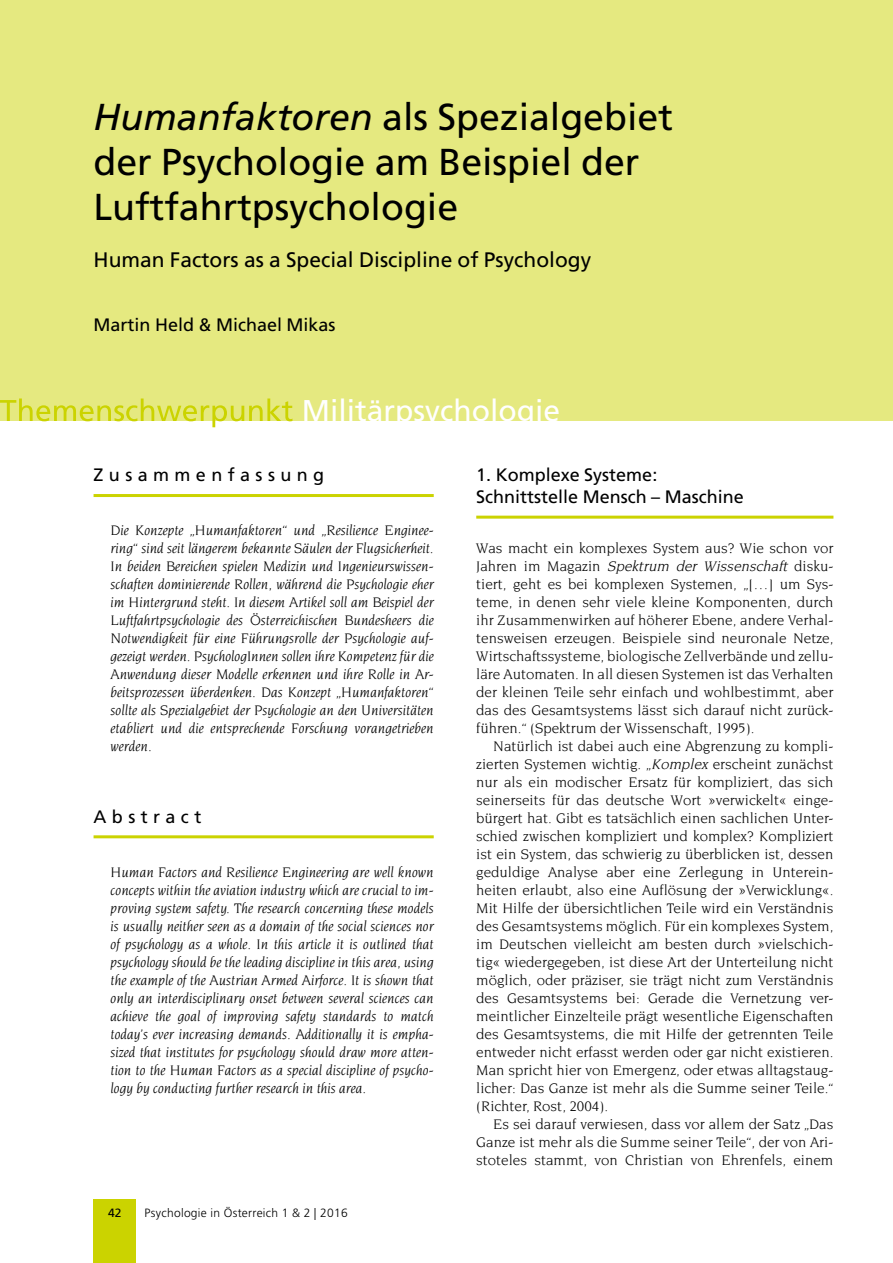
<style>
.page{position:relative;width:893px;height:1263px;background:#fff}
.page>*{position:absolute;margin:0;border:0;box-sizing:border-box;transform-origin:0 0}
.t1{font:37.5px/45px "Frutiger";color:#000}
.t2{font:30px "Frutiger";color:#fff}
.t3{font:21px "Frutiger";color:#000}
.t4{font:18px/21.6px "Frutiger";color:#000}
.t5{font:18px "Frutiger";letter-spacing:.3em;color:#000}
.t6{font:15px/18px "Novarese";color:#000;text-align:justify}
.t7{font:italic 15px/18px "Novarese";color:#000;text-align:justify}
.t8{font:300 12px "Frutiger";letter-spacing:.025em;color:#000}
.t9{font:12px "Frutiger";color:#000}
.s1{font-style:italic}
</style>
<div class="page">
<div style="left:0;top:0;width:893px;height:421px;background:#e5e980"></div>
<svg style="left:0;top:398px;width:292px;height:29px"></svg>
<div style="left:94px;top:1199px;width:42px;height:64px;background:#cbd300"></div>
<hr style="left:94px;top:494px;width:340px;height:3px;background:#cbd300">
<hr style="left:94px;top:835px;width:340px;height:3px;background:#cbd300">
<hr style="left:476px;top:516px;width:357px;height:3px;background:#cbd300">
<h1 class="t1" style="left:94px;top:95px;width:581px"><span class="s1">Humanfaktoren</span> als Spezialgebiet der Psychologie am Beispiel der<br>Luftfahrtpsychologie</h1>
<h3 class="t3" style="left:94px;top:247px;width:499px">Human Factors as a Special Discipline of Psychology</h3>
<p class="t4" style="left:94px;top:314px;width:244px">Martin Held &amp; Michael Mikas</p>
<h2 class="t2" style="left:302px;top:393px;width:260px">Militärpsychologie</h2>
<p class="t5" style="left:94px;top:464px;width:232px">Zusammenfassung</p>
<p class="t7" style="left:111px;top:520px;width:325px">Die Konzepte „Humanfaktoren“ und „Resilience Enginee&shy;ring“ sind seit längerem bekannte Säulen der Flugsicherheit.<br>In beiden Bereichen spielen Medizin und Ingenieurswissen&shy;schaften dominierende Rollen, während die Psychologie eher im Hintergrund steht. In diesem Artikel soll am Beispiel der Luftfahrtpsychologie des Österreichischen Bundesheers die Notwendigkeit für eine Führungsrolle der Psychologie auf&shy;gezeigt werden. PsychologInnen sollen ihre Kompetenz für die Anwendung dieser Modelle erkennen und ihre Rolle in Ar&shy;beitsprozessen überdenken. Das Konzept „Humanfaktoren“ sollte als Spezialgebiet der Psychologie an den Universitäten etabliert und die entsprechende Forschung vorangetrieben werden.</p>
<p class="t5" style="left:94px;top:806px;width:109px">Abstract</p>
<p class="t7" style="left:111px;top:862px;width:325px">Human Factors and Resilience Engineering are well known concepts within the aviation industry which are crucial to im&shy;proving system safety. The research concerning these models is usually neither seen as a domain of the social sciences nor of psychology as a whole. In this article it is outlined that psychology should be the leading discipline in this area, using the example of the Austrian Armed Airforce. It is shown that only an interdisciplinary onset between several sciences can achieve the goal of improving safety standards to match today’s ever increasing demands. Additionally it is empha&shy;sized that institutes for psychology should draw more atten&shy;tion to the Human Factors as a special discipline of psycho&shy;logy by conducting further research in this area.</p>
<p class="t9" style="left:108px;top:1205px;width:15px">42</p>
<p class="t8" style="left:145px;top:1206px;width:205px">Psychologie in Österreich 1 &amp; 2 | 2016</p>
<p class="t4" style="left:476px;top:464px;width:269px">1. Komplexe Systeme:<br>Schnittstelle Mensch – Maschine</p>
<p class="t6" style="left:476px;top:538px;width:359px">Was macht ein komplexes System aus? Wie schon vor J a h r e n i m M a g a z i n <span class="s1">Spektrum der Wissenschaft</span> d i s k u - tiert, geht es bei komplexen Systemen, „[…] um Sys&shy;teme, in denen sehr viele kleine Komponenten, durch ihr Zusammenwirken auf höherer Ebene, andere Verhal&shy;tensweisen erzeugen. Beispiele sind neuronale Netze, Wirtschaftssysteme, biologische Zellverbände und zellu&shy;läre Automaten. In all diesen Systemen ist das Verhalten der kleinen Teile sehr einfach und wohlbestimmt, aber das des Gesamtsystems lässt sich darauf nicht zurück&shy;führen.“ (Spektrum der Wissenschaft, 1995).</p>
<p class="t6" style="left:476px;top:736px;width:359px;text-indent:17px">Natürlich ist dabei auch eine Abgrenzung zu kompli&shy;zierten Systemen wichtig. „<span class="s1">Komplex</span> erscheint zunächst nur als ein modischer Ersatz für kompliziert, das sich seinerseits für das deutsche Wort »verwickelt« einge&shy;bürgert hat. Gibt es tatsächlich einen sachlichen Unter&shy;schied zwischen kompliziert und komplex? Kompliziert ist ein System, das schwierig zu überblicken ist, dessen geduldige Analyse aber eine Zerlegung in Unterein&shy;heiten erlaubt, also eine Auflösung der »Verwicklung«.<br>Mit Hilfe der übersichtlichen Teile wird ein Verständnis des Gesamtsystems möglich. Für ein komplexes System, im Deutschen vielleicht am besten durch »vielschich&shy;tig« wiedergegeben, ist diese Art der Unterteilung nicht möglich, oder präziser, sie trägt nicht zum Verständnis des Gesamtsystems bei: Gerade die Vernetzung ver&shy;meintlicher Einzelteile prägt wesentliche Eigenschaften des Gesamtsystems, die mit Hilfe der getrennten Teile entweder nicht erfasst werden oder gar nicht existieren.<br>Man spricht hier von Emergenz, oder etwas alltagstaug&shy;licher: Das Ganze ist mehr als die Summe seiner Teile.“ (Richter, Rost, 2004).</p>
<p class="t6" style="left:476px;top:1114px;width:359px;text-indent:17px">Es sei darauf verwiesen, dass vor allem der Satz „Das Ganze ist mehr als die Summe seiner Teile“, der von Ari&shy;stoteles stammt, von Christian von Ehrenfels, einem</p>
</div>
